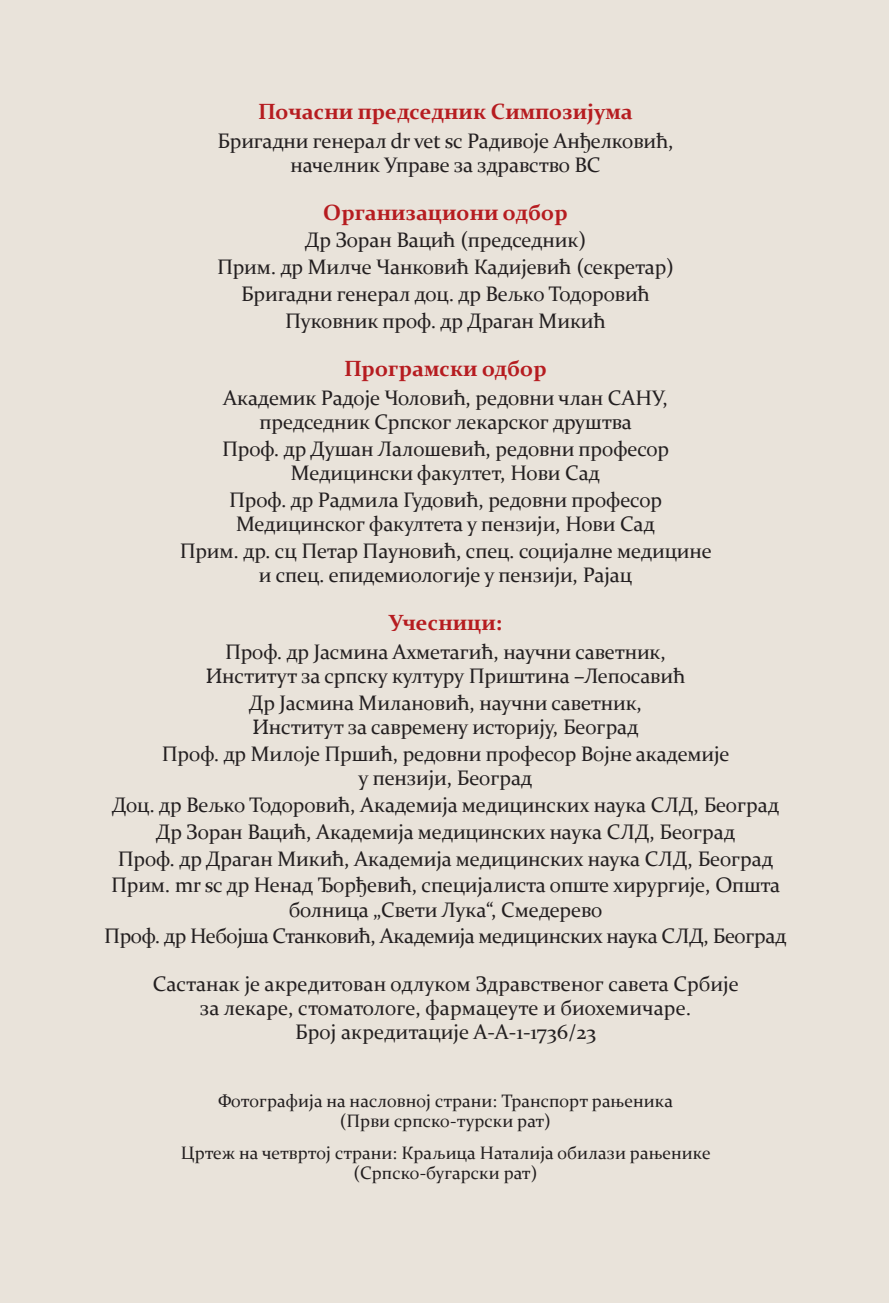
<style>
.page{position:relative;width:891px;height:1304px;background:#fff}
.page>*{position:absolute;margin:0;border:0;box-sizing:border-box;transform-origin:0 0}
.t1{font:700 22px "Constantia";color:#b61c20}
.t2{font:21px/24px "Constantia";letter-spacing:-.01em;color:#231f20;text-align:center}
.t3{font:18px/20px "Constantia";color:#231f20;text-align:center}
</style>
<div class="page">
<p class="t1" style="left:258px;top:96px;width:376px">Почасни председник Симпозијума</p>
<p class="t2" style="left:217px;top:128px;width:457px">Бригадни генерал dr vet sc Радивоје Анђелковић, начелник Управе за здравство ВС</p>
<p class="t1" style="left:323px;top:198px;width:246px">Организациони одбор</p>
<p class="t2" style="left:217px;top:226px;width:458px;line-height:26.8px">Др Зоран Вацић (председник)<br>Прим. др Милче Чанковић Кадијевић (секретар)<br>Бригадни генерал доц. др Вељко Тодоровић Пуковник проф. др Драган Микић</p>
<p class="t1" style="left:344px;top:353px;width:204px">Програмски одбор</p>
<p class="t2" style="left:223px;top:385px;width:446px">Академик Радоје Чоловић, редовни члан САНУ, председник Српског лекарског друштва</p>
<p class="t2" style="left:222px;top:436px;width:448px">Проф. др Душан Лалошевић, редовни професор<br>Медицински факултет, Нови Сад</p>
<p class="t2" style="left:229px;top:487px;width:434px">Проф. др Радмила Гудовић, редовни професор<br>Медицинског факултета у пензији, Нови Сад</p>
<p class="t2" style="left:180px;top:538px;width:533px">Прим. др. сц Петар Пауновић, спец. социјалне медицине и спец. епидемиологије у пензији, Рајац</p>
<p class="t1" style="left:388px;top:607px;width:115px">Учесници:</p>
<p class="t2" style="left:206px;top:639px;width:481px">Проф. др Јасмина Ахметагић, научни саветник,<br>Институт за српску културу Приштина –Лепосавић</p>
<p class="t2" style="left:249px;top:690px;width:394px;text-align:left">Др Јасмина Милановић, научни саветник,<br>Институт за савремену историју, Београд</p>
<p class="t2" style="left:162px;top:741px;width:568px">Проф. др Милоје Пршић, редовни професор Војне академије у пензији, Београд</p>
<p class="t2" style="left:111px;top:790px;width:670px;line-height:26.8px">Доц. др Вељко Тодоровић, Академија медицинских наука СЛД, Београд Др Зоран Вацић, Академија медицинских наука СЛД, Београд<br>Проф. др Драган Микић, Академија медицинских наука СЛД, Београд Прим. mr sc др Ненад Ђорђевић, специјалиста опште хирургије, Општа</p>
<p class="t2" style="left:104px;top:895px;width:683px;line-height:26.8px">болница „Свети Лука“, Смедерево<br>Проф. др Небојша Станковић, Академија медицинских наука СЛД, Београд</p>
<p class="t2" style="left:153px;top:971px;width:587px">Састанак је акредитован одлуком Здравственог савета Србије за лекаре, стоматологе, фармацеуте и биохемичаре.<br>Број акредитације А-А-1-1736/23</p>
<p class="t3" style="left:218px;top:1090px;width:456px">Фотографија на насловној страни: Транспорт рањеника (Први српско-турски рат)</p>
<p class="t3" style="left:181px;top:1142px;width:531px">Цртеж на четвртој страни: Краљица Наталија обилази рањенике (Српско-бугарски рат)</p>
</div>
